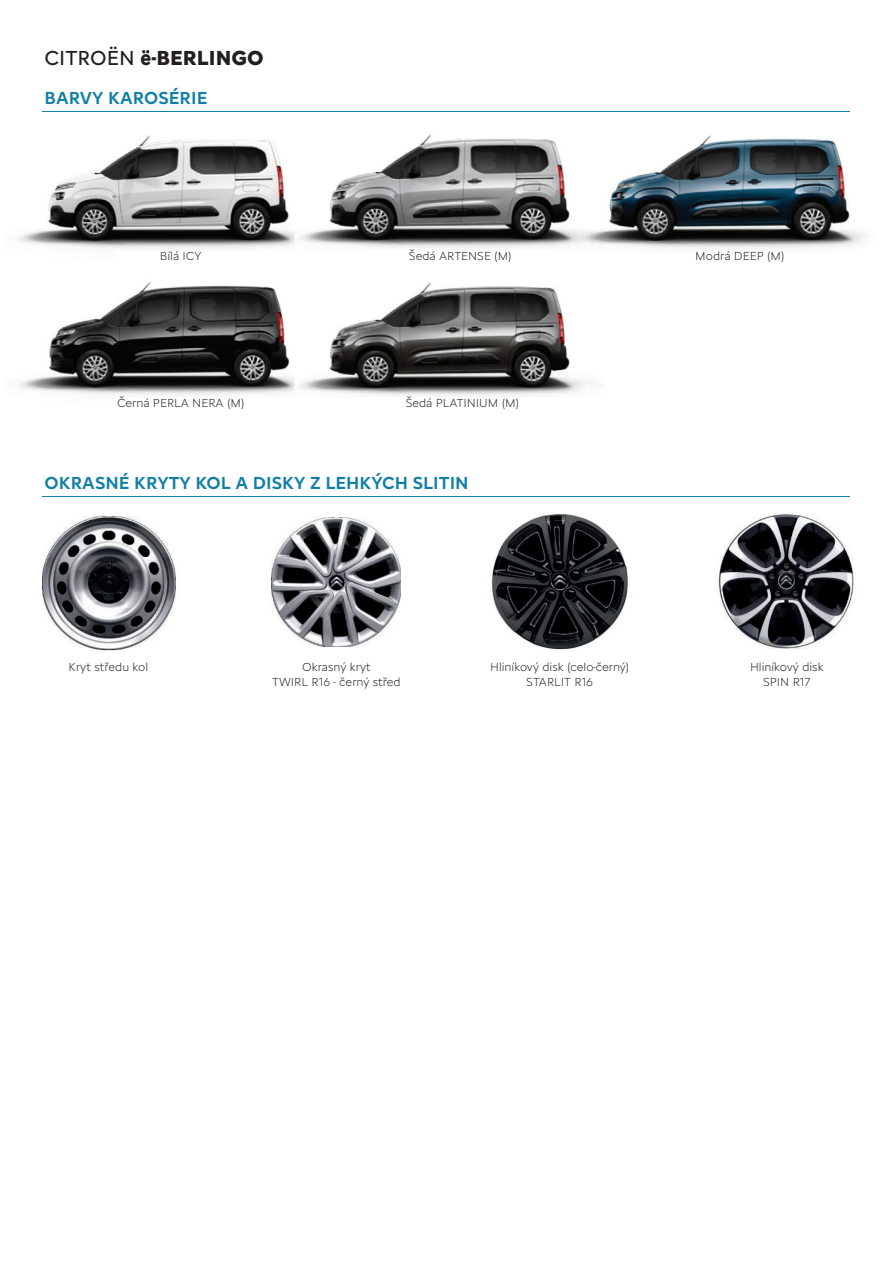
<style>
.page{position:relative;width:893px;height:1263px;background:#fff}
.page>*{position:absolute;margin:0;border:0;box-sizing:border-box;transform-origin:0 0}
.t1{font:700 21px "Citroen Type Latin";color:#231f20;scale:.9 1}
.t2{font:500 18px "Citroen Type Latin";color:#107fa5}
.t3{font:300 12px/15px "Citroen Type Latin";color:#231f20;text-align:center}
.s1{font-weight:400}
</style>
<div class="page">
<hr style="left:43px;top:496px;width:807px;height:1px;background:#107fa5">
<img style="left:272px;top:517px;width:129px;height:130px">
<img style="left:718px;top:513px;width:136px;height:136px">
<img style="left:491px;top:514px;width:137px;height:136px">
<img style="left:496px;top:521px;width:126px;height:120px">
<img style="left:17px;top:135px;width:277px;height:261px">
<hr style="left:43px;top:111px;width:807px;height:1px;background:#107fa5">
<img style="left:294px;top:134px;width:309px;height:263px">
<img style="left:574px;top:134px;width:294px;height:124px">
<img style="left:43px;top:516px;width:133px;height:135px">
<h1 class="t1" style="left:45px;top:42px;width:245px"><span class="s1">CITROËN</span> ë-BERLINGO</h1>
<h2 class="t2" style="left:45px;top:85px;width:164px">BARVY KAROSÉRIE</h2>
<p class="t3" style="left:160px;top:248px;width:43px">Bílá ICY</p>
<p class="t3" style="left:409px;top:248px;width:104px">Šedá ARTENSE (M)</p>
<p class="t3" style="left:695px;top:248px;width:91px">Modrá DEEP (M)</p>
<p class="t3" style="left:117px;top:394px;width:129px">Černá PERLA NERA (M)</p>
<p class="t3" style="left:406px;top:394px;width:115px">Šedá PLATINIUM (M)</p>
<h2 class="t2" style="left:45px;top:470px;width:425px">OKRASNÉ KRYTY KOL A DISKY Z LEHKÝCH SLITIN</h2>
<p class="t3" style="left:69px;top:658px;width:81px">Kryt středu kol</p>
<p class="t3" style="left:272px;top:658px;width:130px">Okrasný kryt<br>TWIRL R16 - černý střed</p>
<p class="t3" style="left:490px;top:658px;width:141px">Hliníkový disk (celo-černý)<br>STARLIT R16</p>
<p class="t3" style="left:750px;top:658px;width:75px">Hliníkový disk<br>SPIN R17</p>
</div>
